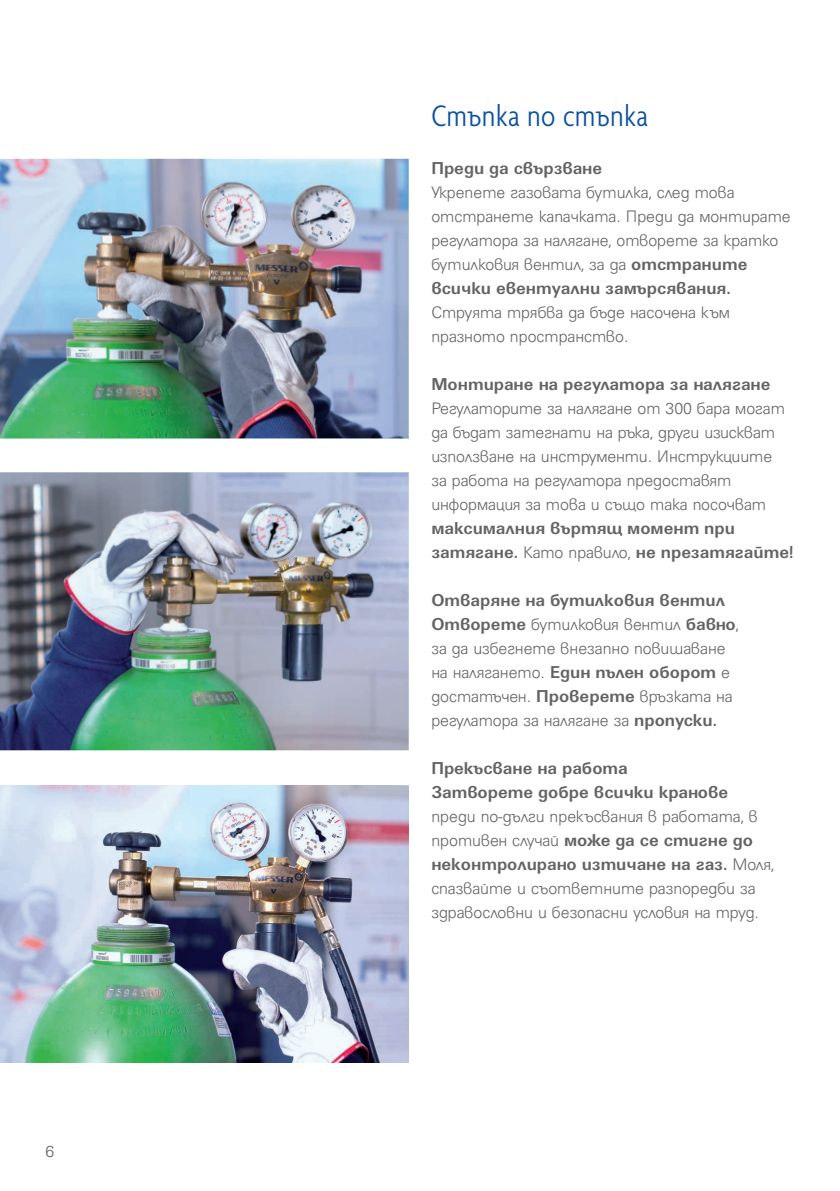
<style>
.page{position:relative;width:840px;height:1191px;background:#fff}
.page>*{position:absolute;margin:0;border:0;box-sizing:border-box;transform-origin:0 0}
.t1{font:300 condensed 32px "Agenda Bg";letter-spacing:.02em;color:#0a4fa2}
.t2{font:300 18px/24px "Universum Bg";color:#636366}
.t3{font:700 18px/24px "Universum Bg";color:#636366}
.s1{font-weight:700}
.s2{font-weight:300}
</style>
<div class="page">
<img style="left:0;top:472px;width:408px;height:278px">
<img style="left:0;top:785px;width:408px;height:277px">
<img style="left:0;top:159px;width:408px;height:279px">
<p class="t2" style="left:45px;top:1139px;width:10px">6</p>
<h1 class="t1" style="left:431px;top:98px;width:218px">Стъпка по стъпка</h1>
<p class="t3" style="left:431px;top:156px;width:172px">Преди да свързване</p>
<p class="t2" style="left:431px;top:181px;width:361px">Укрепете газовата бутилка, след това отстранете капачката. Преди да монтирате регулатора за налягане, отворете за кратко бутилковия вентил, за да <span class="s1">отстраните всички евентуални замърсявания.</span></p>
<p class="t2" style="left:431px;top:300px;width:300px">Струята трябва да бъде насочена към празното пространство.</p>
<p class="t3" style="left:431px;top:372px;width:340px">Монтиране на регулатора за налягане</p>
<p class="t2" style="left:431px;top:396px;width:355px">Регулаторите за налягане от 300 бара могат да бъдат затегнати на ръка, други изискват използване на инструменти. Инструкциите за работа на регулатора предоставят информация за това и също така посочват</p>
<p class="t3" style="left:431px;top:516px;width:363px">максималния въртящ момент при затягане. <span class="s2">Като правило,</span> не презатягайте!</p>
<p class="t2" style="left:431px;top:588px;width:309px"><span class="s1">Отваряне на бутилковия вентил Отворете</span> бутилковия вентил <span class="s1">бавно</span>, за да избегнете внезапно повишаване на налягането. <span class="s1">Един пълен оборот</span> е достатъчен. <span class="s1">Проверете</span> връзката на регулатора за налягане за <span class="s1">пропуски.</span></p>
<p class="t3" style="left:431px;top:756px;width:298px">Прекъсване на работа<br>Затворете добре всички кранове</p>
<p class="t2" style="left:431px;top:804px;width:344px">преди по-дълги прекъсвания в работата, в противен случай <span class="s1">може да се стигне до неконтролирано изтичане на газ.</span> Моля, спазвайте и съответните разпоредби за здравословни и безопасни условия на труд.</p>
</div>
